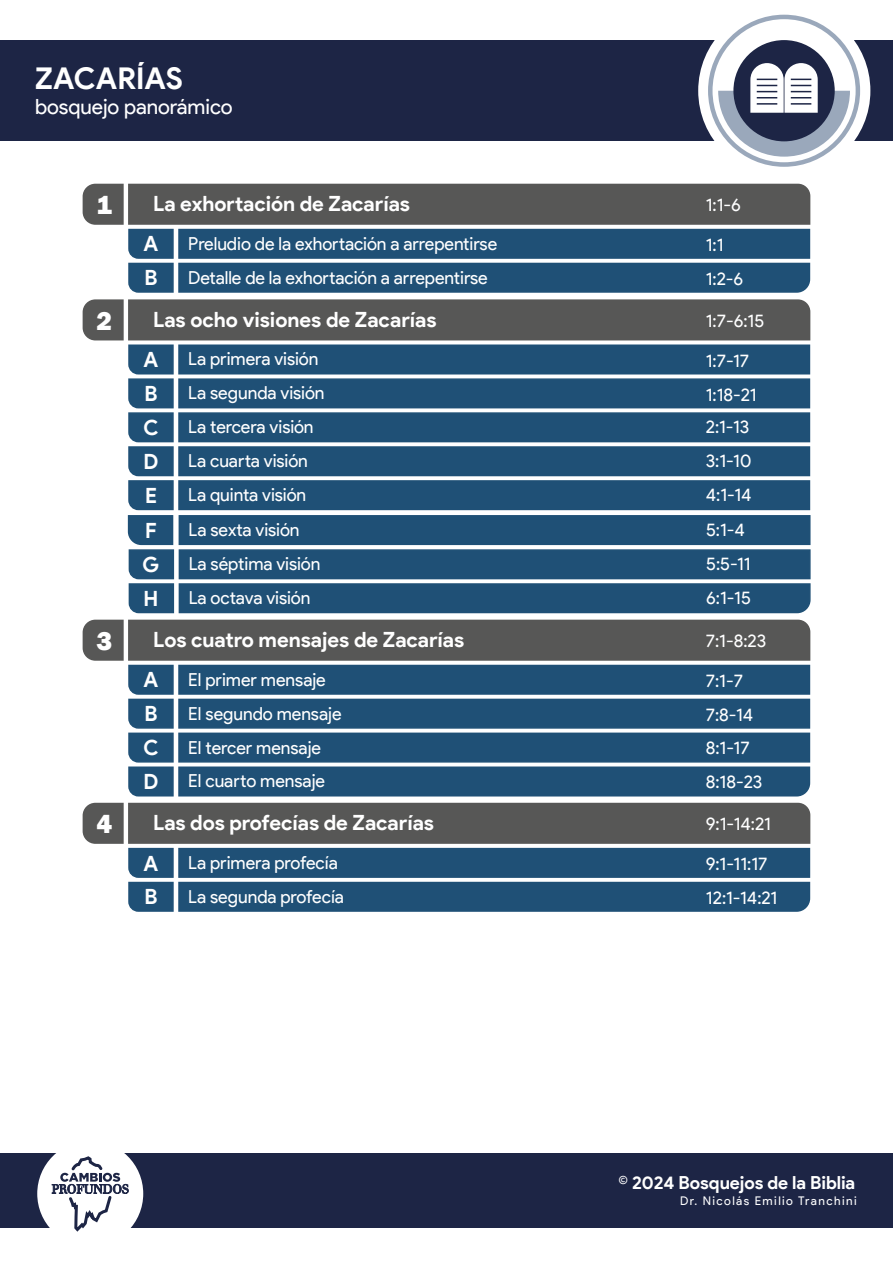
<style>
.page{position:relative;width:893px;height:1263px;background:#fff}
.page>*{position:absolute;margin:0;border:0;box-sizing:border-box;transform-origin:0 0}
.t1{font:700 30px "Product Sans";color:#fff}
.t2{font:800 27px "Franklin Gothic";color:#fff}
.t3{font:700 21px "Product Sans";color:#fff}
.t4{font:21px "Product Sans";color:#fff}
.t5{font:18px "Product Sans";color:#fff}
.t6{font:700 18px "Product Sans";letter-spacing:-.005em;color:#fff}
.t7{font:12px "Product Sans";letter-spacing:.12em;color:#fff}
</style>
<div class="page">
<svg style="left:83px;top:184px;width:728px;height:109px;background:#4e677a"></svg>
<div style="left:0;top:40px;width:893px;height:101px;background:#1d2545"></div>
<div style="left:698px;top:5px;width:172px;height:172px;background:#fff;border-radius:50%"></div>
<div style="left:0;top:1154px;width:893px;height:74px;background:#1d2545"></div>
<div style="left:37px;top:1141px;width:106px;height:106px;background:#fff;border-radius:50%"></div>
<svg style="left:52px;top:1153px;width:77px;height:79px"></svg>
<svg style="left:710px;top:17px;width:148px;height:148px"></svg>
<div style="left:708px;top:15px;width:152px;height:152px;border:4px solid #9aa8bb;border-radius:50%"></div>
<div style="left:733px;top:40px;width:102px;height:101px;background:#1d2545;border-radius:50%"></div>
<svg style="left:718px;top:63px;width:132px;height:94px"></svg>
<hr style="left:791px;top:103px;width:20px;height:2px;background:#1d2545">
<svg style="left:83px;top:803px;width:728px;height:109px;background:#4e677a"></svg>
<svg style="left:83px;top:620px;width:728px;height:177px;background:#4a6981"></svg>
<svg style="left:83px;top:299px;width:728px;height:315px;background:#4a6d88"></svg>
<h1 class="t1" style="left:35px;top:60px;width:149px">ZACARÍAS</h1>
<p class="t4" style="left:35px;top:95px;width:199px">bosquejo panorámico</p>
<h2 class="t2" style="left:96px;top:188px;width:17px">1</h2>
<p class="t3" style="left:153px;top:191px;width:258px">La exhortación de Zacarías</p>
<p class="t5" style="left:706px;top:194px;width:37px">1:1-6</p>
<p class="t3" style="left:144px;top:231px;width:16px">A</p>
<p class="t5" style="left:188px;top:233px;width:311px">Preludio de la exhortación a arrepentirse</p>
<p class="t5" style="left:706px;top:235px;width:19px">1:1</p>
<p class="t3" style="left:144px;top:265px;width:15px">B</p>
<p class="t5" style="left:188px;top:267px;width:301px">Detalle de la exhortación a arrepentirse</p>
<p class="t5" style="left:706px;top:269px;width:39px">1:2-6</p>
<h2 class="t2" style="left:96px;top:303px;width:17px">2</h2>
<p class="t3" style="left:153px;top:306px;width:285px">Las ocho visiones de Zacarías</p>
<p class="t5" style="left:706px;top:310px;width:60px">1:7-6:15</p>
<p class="t3" style="left:144px;top:347px;width:16px">A</p>
<p class="t5" style="left:188px;top:349px;width:132px">La primera visión</p>
<p class="t5" style="left:706px;top:351px;width:45px">1:7-17</p>
<p class="t3" style="left:144px;top:381px;width:15px">B</p>
<p class="t5" style="left:188px;top:383px;width:138px">La segunda visión</p>
<p class="t5" style="left:706px;top:385px;width:53px">1:18-21</p>
<p class="t3" style="left:143px;top:415px;width:17px">C</p>
<p class="t5" style="left:188px;top:417px;width:127px">La tercera visión</p>
<p class="t5" style="left:706px;top:417px;width:45px">2:1-13</p>
<p class="t3" style="left:144px;top:449px;width:16px">D</p>
<p class="t5" style="left:188px;top:451px;width:121px">La cuarta visión</p>
<p class="t5" style="left:706px;top:451px;width:47px">3:1-10</p>
<p class="t3" style="left:145px;top:483px;width:13px">E</p>
<p class="t5" style="left:188px;top:485px;width:119px">La quinta visión</p>
<p class="t5" style="left:706px;top:485px;width:47px">4:1-14</p>
<p class="t3" style="left:145px;top:517px;width:13px">F</p>
<p class="t5" style="left:189px;top:520px;width:112px">La sexta visión</p>
<p class="t5" style="left:706px;top:520px;width:40px">5:1-4</p>
<p class="t3" style="left:143px;top:552px;width:18px">G</p>
<p class="t5" style="left:189px;top:554px;width:133px">La séptima visión</p>
<p class="t5" style="left:706px;top:554px;width:46px">5:5-11</p>
<p class="t3" style="left:144px;top:586px;width:16px">H</p>
<p class="t5" style="left:189px;top:588px;width:123px">La octava visión</p>
<p class="t5" style="left:706px;top:588px;width:46px">6:1-15</p>
<h2 class="t2" style="left:96px;top:624px;width:17px">3</h2>
<p class="t3" style="left:153px;top:626px;width:313px">Los cuatro mensajes de Zacarías</p>
<p class="t5" style="left:706px;top:630px;width:62px">7:1-8:23</p>
<p class="t3" style="left:144px;top:667px;width:16px">A</p>
<p class="t5" style="left:188px;top:669px;width:139px">El primer mensaje</p>
<p class="t5" style="left:706px;top:671px;width:39px">7:1-7</p>
<p class="t3" style="left:144px;top:701px;width:15px">B</p>
<p class="t5" style="left:188px;top:703px;width:155px">El segundo mensaje</p>
<p class="t5" style="left:706px;top:705px;width:49px">7:8-14</p>
<p class="t3" style="left:143px;top:735px;width:17px">C</p>
<p class="t5" style="left:188px;top:737px;width:134px">El tercer mensaje</p>
<p class="t5" style="left:706px;top:737px;width:45px">8:1-17</p>
<p class="t3" style="left:144px;top:769px;width:16px">D</p>
<p class="t5" style="left:188px;top:771px;width:138px">El cuarto mensaje</p>
<p class="t5" style="left:706px;top:771px;width:58px">8:18-23</p>
<h2 class="t2" style="left:96px;top:807px;width:17px">4</h2>
<p class="t3" style="left:153px;top:810px;width:282px">Las dos profecías de Zacarías</p>
<p class="t5" style="left:706px;top:813px;width:67px">9:1-14:21</p>
<p class="t3" style="left:144px;top:850px;width:16px">A</p>
<p class="t5" style="left:188px;top:852px;width:151px">La primera profecía</p>
<p class="t5" style="left:706px;top:854px;width:63px">9:1-11:17</p>
<p class="t3" style="left:144px;top:884px;width:15px">B</p>
<p class="t5" style="left:188px;top:886px;width:157px">La segunda profecía</p>
<p class="t5" style="left:706px;top:888px;width:73px">12:1-14:21</p>
<p class="t6" style="left:619px;top:1171px;width:238px">© 2024 Bosquejos de la Biblia</p>
<p class="t7" style="left:680px;top:1194px;width:178px">Dr. Nicolás Emilio Tranchini</p>
</div>
